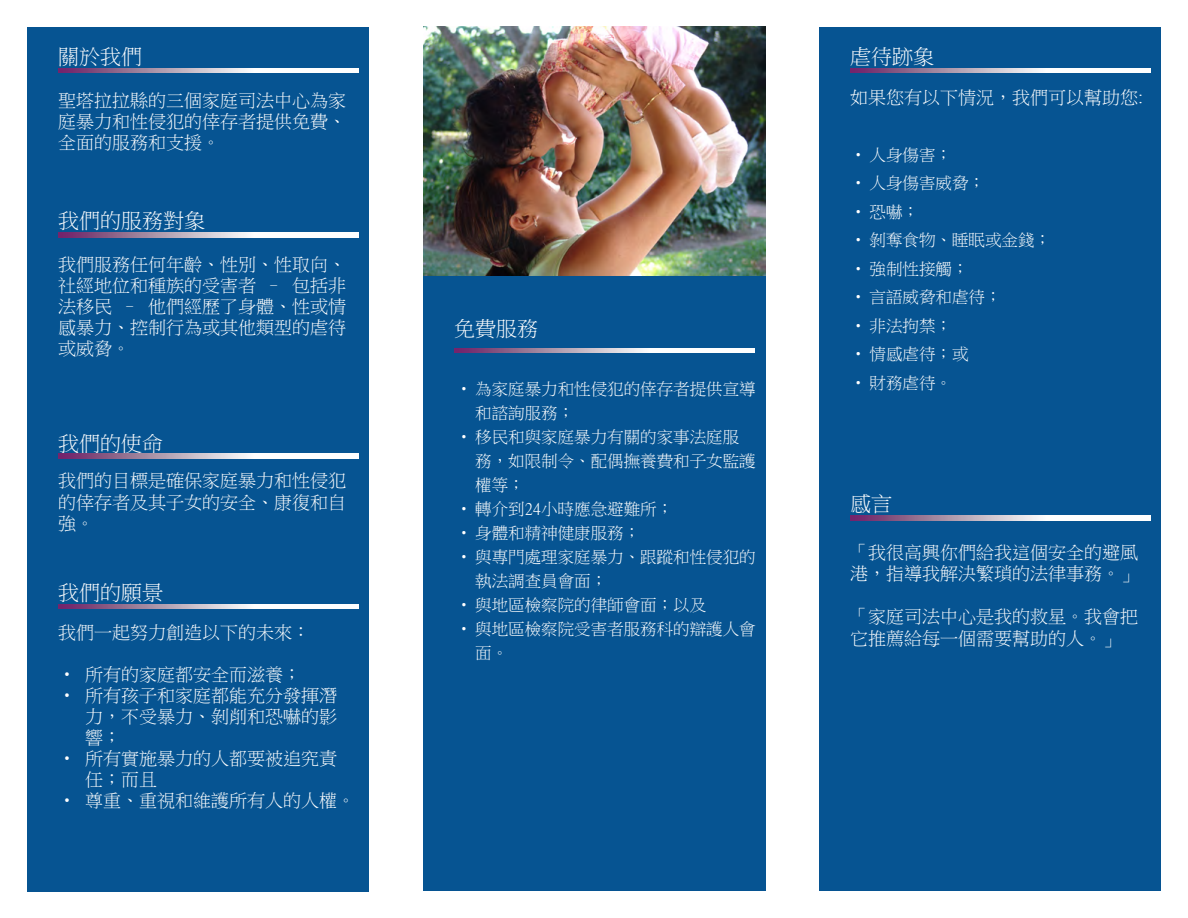
<style>
.page{position:relative;width:1188px;height:918px;background:#fff}
.page>*{position:absolute;margin:0;border:0;box-sizing:border-box;transform-origin:0 0}
.t1{font:21px "Ming Li U";color:#fff}
.t2{font:18px/21px "Ming Li U";color:#fff;text-align:justify}
.t3{font:16.5px/24px "Ming Li U";color:#fff}
.s1{font-family:"Times New Roman"}
</style>
<div class="page">
<div style="left:819px;top:27px;width:342px;height:864px;background:#065492"></div>
<div style="left:423px;top:27px;width:342px;height:864px;background:#065492"></div>
<img style="left:423px;top:27px;width:342px;height:249px">
<svg style="left:454px;top:348px;width:301px;height:5px;background:#cab7c9"></svg>
<div style="left:27px;top:27px;width:342px;height:864px;background:#065492"></div>
<svg style="left:58px;top:68px;width:301px;height:5px;background:#cab7c9"></svg>
<svg style="left:58px;top:604px;width:301px;height:5px;background:#cab7c9"></svg>
<svg style="left:58px;top:453px;width:301px;height:5px;background:#cab7c9"></svg>
<svg style="left:58px;top:233px;width:301px;height:4px"></svg>
<svg style="left:850px;top:516px;width:301px;height:4px"></svg>
<svg style="left:850px;top:68px;width:301px;height:5px;background:#cab7c9"></svg>
<p class="t1" style="left:58px;top:46px;width:85px">關於我們</p>
<p class="t2" style="left:58px;top:91px;width:289px">聖塔拉拉縣的三個家庭司法中心為家庭暴力和性侵犯的倖存者提供免費、全面的服務和支援。</p>
<p class="t1" style="left:58px;top:211px;width:148px">我們的服務對象</p>
<p class="t2" style="left:58px;top:254px;width:289px">我們服務任何年齡、性別、性取向、社經地位和種族的受害者 – 包括非法移民 – 他們經歷了身體、性或情感暴力、控制行為或其他類型的虐待或威脅。</p>
<p class="t1" style="left:58px;top:433px;width:106px">我們的使命</p>
<p class="t2" style="left:58px;top:471px;width:289px">我們的目標是確保家庭暴力和性侵犯的倖存者及其子女的安全、康復和自強。</p>
<p class="t1" style="left:58px;top:582px;width:106px">我們的願景</p>
<p class="t2" style="left:58px;top:622px;width:253px">我們一起努力創造以下的未來：</p>
<p class="t2" style="left:58px;top:664px;width:244px">• 所有的家庭都安全而滋養；</p>
<p class="t2" style="left:85px;top:685px;width:253px;text-indent:-27px">• 所有孩子和家庭都能充分發揮潛力，不受暴力、剝削和恐嚇的影響；</p>
<p class="t2" style="left:85px;top:748px;width:253px;text-indent:-27px">• 所有實施暴力的人都要被追究責任；而且</p>
<p class="t2" style="left:58px;top:790px;width:298px">• 尊重、重視和維護所有人的人權。</p>
<p class="t1" style="left:454px;top:318px;width:85px">免費服務</p>
<p class="t3" style="left:475px;top:377px;width:282px;text-indent:-20px">• 為家庭暴力和性侵犯的倖存者提供宣導和諮詢服務；</p>
<p class="t3" style="left:475px;top:425px;width:282px;text-indent:-20px">• 移民和與家庭暴力有關的家事法庭服務，如限制令、配偶撫養費和子女監護權等；</p>
<p class="t3" style="left:456px;top:497px;width:219px">• 轉介到24小時應急避難所；</p>
<p class="t3" style="left:456px;top:521px;width:186px">• 身體和精神健康服務；</p>
<p class="t3" style="left:475px;top:545px;width:282px;text-indent:-20px">• 與專門處理家庭暴力、跟蹤和性侵犯的執法調查員會面；</p>
<p class="t3" style="left:456px;top:593px;width:252px">• 與地區檢察院的律師會面；以及</p>
<p class="t3" style="left:475px;top:617px;width:282px;text-indent:-20px">• 與地區檢察院受害者服務科的辯護人會面。</p>
<p class="t1" style="left:850px;top:46px;width:85px">虐待跡象</p>
<p class="t2" style="left:850px;top:87px;width:295px">如果您有以下情況，我們可以幫助您<span class="s1">:</span></p>
<p class="t3" style="left:850px;top:143px;width:104px">• 人身傷害；</p>
<p class="t3" style="left:850px;top:171px;width:137px">• 人身傷害威脅；</p>
<p class="t3" style="left:850px;top:200px;width:71px">• 恐嚇；</p>
<p class="t3" style="left:850px;top:228px;width:203px">• 剝奪食物、睡眠或金錢；</p>
<p class="t3" style="left:850px;top:257px;width:120px">• 強制性接觸；</p>
<p class="t3" style="left:850px;top:285px;width:153px">• 言語威脅和虐待；</p>
<p class="t3" style="left:850px;top:314px;width:104px">• 非法拘禁；</p>
<p class="t3" style="left:850px;top:342px;width:120px">• 情感虐待；或</p>
<p class="t3" style="left:850px;top:371px;width:104px">• 財務虐待。</p>
<p class="t1" style="left:850px;top:494px;width:43px">感言</p>
<p class="t2" style="left:850px;top:541px;width:289px;line-height:21.6px">「我很高興你們給我這個安全的避風港，指導我解決繁瑣的法律事務。」</p>
<p class="t2" style="left:850px;top:606px;width:289px;line-height:21.6px">「家庭司法中心是我的救星。我會把它推薦給每一個需要幫助的人。」</p>
</div>
